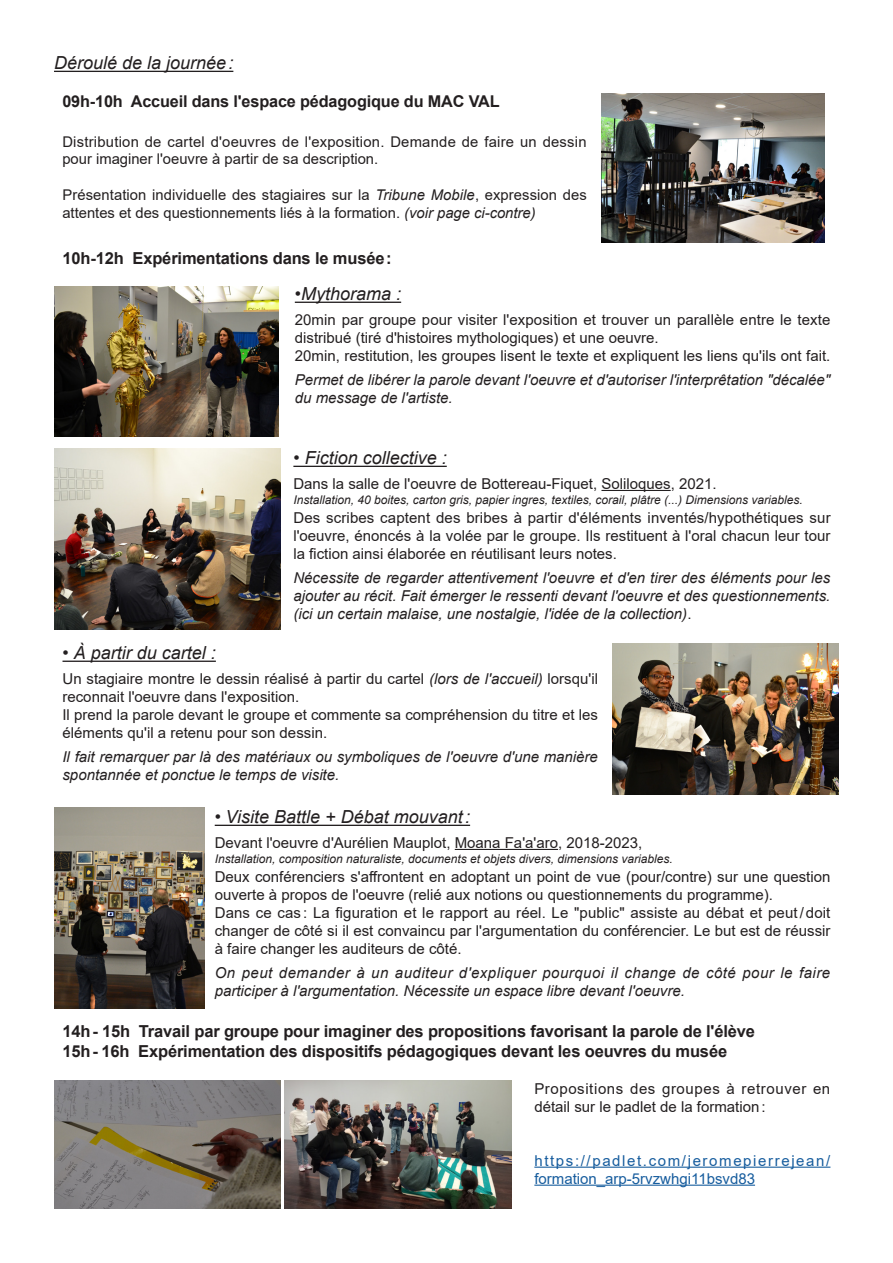
<style>
.page{position:relative;width:893px;height:1263px;background:#fff}
.page>*{position:absolute;margin:0;border:0;box-sizing:border-box;transform-origin:0 0}
.t1{font:italic 18px "Arial";color:#231f20}
.t2{font:700 16.5px/20.5px "Arial";letter-spacing:-.01em;color:#231f20}
.t3{font:700 16.2px "Arial";letter-spacing:-.01em;color:#231f20}
.t4{font:15px/18px "Arial";color:#231f20}
.t5{font:italic 15px/18px "Arial";color:#231f20}
.t6{font:italic 15px/18px "Arial";letter-spacing:.03em;color:#231f20}
.t7{font:15px/18px "Arial";letter-spacing:.11em;color:#175d9e}
.t8{font:15px/18px "Arial";letter-spacing:.04em;color:#231f20}
.t9{font:14.85px/17.7px "Arial";letter-spacing:.005em;color:#231f20}
.t10{font:italic 12px "Arial";color:#231f20}
.s1{font-style:italic}
.s2{font-style:normal}
</style>
<div class="page">
<img style="left:602px;top:93px;width:223px;height:149px">
<img style="left:54px;top:286px;width:225px;height:150px">
<hr style="left:54px;top:71px;width:179px;height:1px;background:#231f20">
<img style="left:613px;top:644px;width:226px;height:150px">
<img style="left:54px;top:1080px;width:226px;height:129px">
<img style="left:285px;top:1081px;width:226px;height:128px">
<img style="left:54px;top:808px;width:150px;height:200px">
<img style="left:54px;top:449px;width:226px;height:180px">
<hr style="left:63px;top:661px;width:153px;height:1px;background:#231f20">
<hr style="left:295px;top:302px;width:106px;height:1px;background:#231f20">
<hr style="left:293px;top:466px;width:154px;height:1px;background:#231f20">
<hr style="left:601px;top:490px;width:70px;height:1px;background:#231f20">
<hr style="left:215px;top:825px;width:255px;height:1px;background:#231f20">
<hr style="left:455px;top:849px;width:103px;height:1px;background:#231f20">
<hr style="left:534px;top:1166px;width:296px;height:2px;background:#175d9e">
<hr style="left:534px;top:1184px;width:221px;height:2px;background:#175d9e">
<p class="t1" style="left:54px;top:51px;width:181px">Déroulé de la journée:</p>
<p class="t3" style="left:62px;top:90px;width:439px">09h-10h Accueil dans l'espace pédagogique du MAC VAL</p>
<p class="t9" style="left:62px;top:133px;width:526px">Distribution de cartel d'oeuvres de l'exposition. Demande de faire un dessin pour imaginer l'oeuvre à partir de sa description.</p>
<p class="t9" style="left:62px;top:186px;width:526px">Présentation individuelle des stagiaires sur la <span class="s1">Tribune Mobile</span>, expression des attentes et des questionnements liés à la formation. <span class="s1">(voir page ci-contre)</span></p>
<p class="t2" style="left:63px;top:248px;width:331px">10h-12h Expérimentations dans le musée:</p>
<p class="t1" style="left:295px;top:282px;width:108px">•Mythorama :</p>
<p class="t4" style="left:295px;top:310px;width:537px">20min par groupe pour visiter l'exposition et trouver un parallèle entre le texte distribué (tiré d'histoires mythologiques) et une oeuvre.<br>20min, restitution, les groupes lisent le texte et expliquent les liens qu'ils ont fait.</p>
<p class="t5" style="left:295px;top:371px;width:537px">Permet de libérer la parole devant l'oeuvre et d'autoriser l'interprêtation "décalée" du message de l'artiste.</p>
<p class="t1" style="left:293px;top:446px;width:155px">• Fiction collective :</p>
<p class="t4" style="left:293px;top:474px;width:425px">Dans la salle de l'oeuvre de Bottereau-Fiquet, Soliloques, 2021.</p>
<p class="t10" style="left:293px;top:492px;width:511px">Installation, 40 boites, carton gris, papier ingres, textiles, corail, plâtre (...) Dimensions variables.</p>
<p class="t4" style="left:293px;top:509px;width:539px;text-align:justify">Des scribes captent des bribes à partir d'éléments inventés/hypothétiques sur l'oeuvre, énoncés à la volée par le groupe. Ils restituent à l'oral chacun leur tour la fiction ainsi élaborée en réutilisant leurs notes.</p>
<p class="t5" style="left:293px;top:569px;width:539px;text-align:justify">Nécessite de regarder attentivement l'oeuvre et d'en tirer des éléments pour les ajouter au récit. Fait émerger le ressenti devant l'oeuvre et des questionnements. (ici un certain malaise, une nostalgie, l'idée de la collection)<span class="s2">.</span></p>
<p class="t1" style="left:63px;top:641px;width:155px">• À partir du cartel :</p>
<p class="t4" style="left:62px;top:669px;width:537px">Un stagiaire montre le dessin réalisé à partir du cartel <span class="s1">(lors de l'accueil)</span> lorsqu'il reconnait l'oeuvre dans l'exposition.<br>Il prend la parole devant le groupe et commente sa compréhension du titre et les éléments qu'il a retenu pour son dessin.</p>
<p class="t5" style="left:62px;top:748px;width:537px">Il fait remarquer par là des matériaux ou symboliques de l'oeuvre d'une manière spontannée et ponctue le temps de visite.</p>
<p class="t1" style="left:215px;top:805px;width:257px">• Visite Battle + Débat mouvant:</p>
<p class="t4" style="left:215px;top:833px;width:429px">Devant l'oeuvre d'Aurélien Mauplot, Moana Fa'a'aro, 2018-2023,</p>
<p class="t10" style="left:215px;top:851px;width:460px">Installation, composition naturaliste, documents et objets divers, dimensions variables.</p>
<p class="t4" style="left:215px;top:868px;width:617px">Deux conférenciers s'affrontent en adoptant un point de vue (pour/contre) sur une question ouverte à propos de l'oeuvre (relié aux notions ou questionnements du programme).<br>Dans ce cas : La figuration et le rapport au réel. Le "public" assiste au débat et peut/doit changer de côté si il est convaincu par l'argumentation du conférencier. Le but est de réussir à faire changer les auditeurs de côté.</p>
<p class="t6" style="left:215px;top:964px;width:617px">On peut demander à un auditeur d'expliquer pourquoi il change de côté pour le faire participer à l'argumentation. Nécessite un espace libre devant l'oeuvre.</p>
<p class="t2" style="left:63px;top:1021px;width:694px">14h- 15h Travail par groupe pour imaginer des propositions favorisant la parole de l'élève<br>15h- 16h Expérimentation des dispositifs pédagogiques devant les oeuvres du musée</p>
<p class="t8" style="left:534px;top:1079px;width:297px">Propositions des groupes à retrouver en détail sur le padlet de la formation:</p>
<p class="t7" style="left:534px;top:1151px;width:297px">https://padlet.com/jeromepierrejean/ formation_arp-5rvzwhgi11bsvd83</p>
</div>
